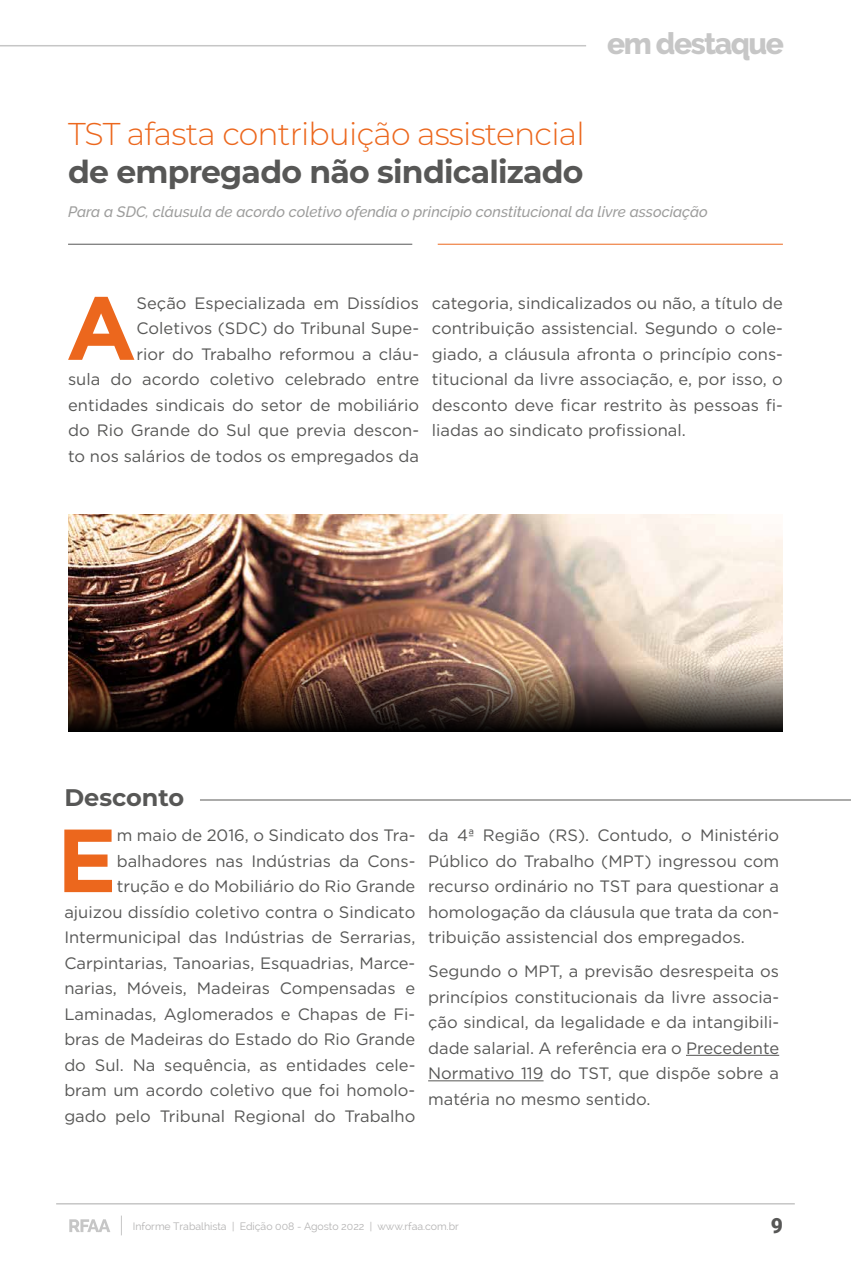
<style>
.page{position:relative;width:851px;height:1276px;background:#fff}
.page>*{position:absolute;margin:0;border:0;box-sizing:border-box;transform-origin:0 0}
.t1{font:700 89.4px "Gotham";color:#ec671d}
.t2{font:300 31.5px "Montserrat";letter-spacing:-.025em;color:#ec671d}
.t3{font:700 31.5px "Montserrat";letter-spacing:-.025em;color:#575756}
.t4{font:800 30px "Raleway";letter-spacing:-.05em;color:#c6c6c6}
.t5{font:700 24px "Montserrat";color:#575756}
.t6{font:900 21px "Roboto";color:#575756}
.t7{font:16.5px/25.5px "Gotham";color:#575756;text-align:justify}
.t8{font:italic 500 15px "Raleway";color:#9d9d9c}
.t9{font:10.5px "Raleway";color:#b3b2b2}
</style>
<div class="page">
<img style="left:68px;top:514px;width:714px;height:149px">
<img style="left:68px;top:663px;width:714px;height:68px">
<hr style="left:68px;top:244px;width:344px;height:1px;background:#575756">
<hr style="left:437px;top:244px;width:345px;height:1px;background:#ec671d">
<hr style="left:686px;top:1055px;width:93px;height:1px;background:#575756">
<hr style="left:428px;top:1080px;width:115px;height:1px;background:#575756">
<hr style="left:200px;top:799px;width:650px;height:1px;background:#585856">
<svg style="left:121px;top:1215px;width:1px;height:20px"></svg>
<hr style="left:56px;top:1203px;width:738px;height:1px;background:#c6c6c6">
<svg style="left:69px;top:1219px;width:41px;height:13px"></svg>
<hr style="left:0;top:45px;width:586px;height:1px;background:#c6c6c6">
<h3 class="t4" style="left:607px;top:26px;width:178px">em destaque</h3>
<h2 class="t2" style="left:68px;top:113px;width:518px">TST afasta contribuição assistencial</h2>
<h2 class="t3" style="left:68px;top:149px;width:517px">de empregado não sindicalizado</h2>
<p class="t8" style="left:68px;top:203px;width:641px">Para a SDC, cláusula de acordo coletivo ofendia o princípio constitucional da livre associação</p>
<p class="t7" style="left:68px;top:290px;width:352px;text-align:right">Seção Especializada em Dissídios Coletivos (SDC) do Tribunal Supe-<br>rior do Trabalho reformou a cláu-<br>sula do acordo coletivo celebrado entre entidades sindicais do setor de mobiliário do Rio Grande do Sul que previa descon&shy;to nos salários de todos os empregados da</p>
<p class="t7" style="left:432px;top:290px;width:352px">categoria, sindicalizados ou não, a título de contribuição assistencial. Segundo o cole&shy;giado, a cláusula afronta o princípio cons&shy;titucional da livre associação, e, por isso, o desconto deve ficar restrito às pessoas fi&shy;liadas ao sindicato profissional.</p>
<h1 class="t1" style="left:66px;top:276px;width:72px">A</h1>
<h3 class="t5" style="left:64px;top:780px;width:121px">Desconto</h3>
<p class="t7" style="left:64px;top:822px;width:352px;text-align:right">m maio de 2016, o Sindicato dos Tra&shy;balhadores nas Indústrias da Cons&shy;trução e do Mobiliário do Rio Grande ajuizou dissídio coletivo contra o Sindicato Intermunicipal das Indústrias de Serrarias, Carpintarias, Tanoarias, Esquadrias, Marce&shy;narias, Móveis, Madeiras Compensadas e Laminadas, Aglomerados e Chapas de Fi&shy;bras de Madeiras do Estado do Rio Grande do Sul. Na sequência, as entidades cele&shy;bram um acordo coletivo que foi homolo&shy;gado pelo Tribunal Regional do Trabalho</p>
<p class="t7" style="left:428px;top:822px;width:352px">da 4ª Região (RS). Contudo, o Ministério Público do Trabalho (MPT) ingressou com recurso ordinário no TST para questionar a homologação da cláusula que trata da con&shy;tribuição assistencial dos empregados.</p>
<h1 class="t1" style="left:57px;top:809px;width:61px">E</h1>
<p class="t7" style="left:428px;top:958px;width:352px">Segundo o MPT, a previsão desrespeita os princípios constitucionais da livre associa&shy;ção sindical, da legalidade e da intangibili&shy;dade salarial. A referência era o Precedente Normativo 119 do TST, que dispõe sobre a matéria no mesmo sentido.</p>
<p class="t9" style="left:133px;top:1220px;width:327px">Informe Trabalhista | Edição 008 - Agosto 2022 | www.rfaa.com.br</p>
<p class="t6" style="left:770px;top:1211px;width:14px">9</p>
</div>
